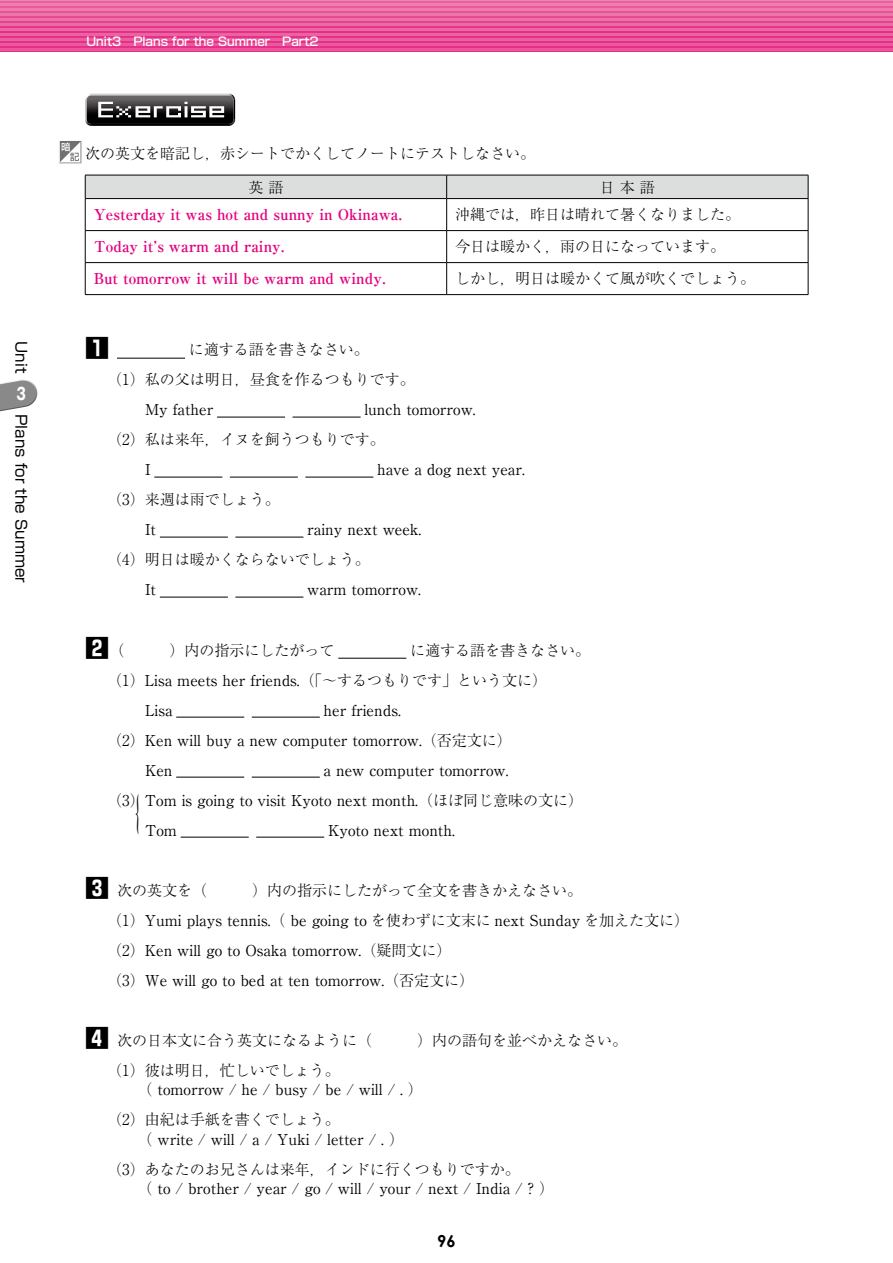
<style>
.page{position:relative;width:893px;height:1263px;background:#fff}
.page>*{position:absolute;margin:0;border:0;box-sizing:border-box;transform-origin:0 0}
.t1{font:700 41.4px "Ryumin Pr 6";color:#000;scale:.43 1}
.t2{font:700 24px "Shin Go Pr 6";color:#000}
.t3{font:700 16.5px "Century Gothic";color:#000}
.t4{font:700 16.5px "Gothic MB101 Pr 6";color:#fff;scale:.75 1}
.t5{font:15px/30px "Ryumin Pr 6";color:#000}
.t6{font:300 15px/30px "Ryumin Pr 6";color:#000}
.t7{font:700 15px "Ryumin Pr 6";color:#e4007f}
.t8{font:15px "Shin Go Pr 6";color:#000}
.t9{font:500 12px "Shin Go Pro";color:#fff}
.s1{font-family:"Shin Go Pr 6";font-weight:700;font-size:24px}
.s2{font-weight:400}
.s3{font-weight:300}
</style>
<div class="page">
<svg style="left:0;top:1px;width:893px;height:51px;background:#e84d97"></svg>
<hr style="left:0;top:0;width:893px;height:1px;background:#ee84b2">
<hr style="left:0;top:4px;width:893px;height:2px;background:#ed7faf">
<hr style="left:0;top:9px;width:893px;height:2px;background:#ec7aac">
<hr style="left:0;top:14px;width:893px;height:2px;background:#ec75a9">
<hr style="left:0;top:19px;width:893px;height:2px;background:#eb70a7">
<hr style="left:0;top:24px;width:893px;height:2px;background:#eb6ca4">
<hr style="left:0;top:29px;width:893px;height:2px;background:#ea67a2">
<hr style="left:0;top:34px;width:893px;height:2px;background:#ea639f">
<hr style="left:0;top:39px;width:893px;height:2px;background:#e95e9d">
<hr style="left:0;top:44px;width:893px;height:2px;background:#e95a9b">
<hr style="left:0;top:49px;width:893px;height:2px;background:#e95699">
<svg style="left:0;top:379px;width:38px;height:33px"></svg>
<svg style="left:85px;top:94px;width:150px;height:32px;background:#565555"></svg>
<div style="left:85px;top:175px;width:724px;height:24px;background:#dcdddd"></div>
<hr style="left:85px;top:198px;width:362px;height:1px;background:#000">
<hr style="left:85px;top:199px;width:1px;height:31px;background:#000">
<hr style="left:447px;top:198px;width:361px;height:1px;background:#000">
<hr style="left:446px;top:199px;width:1px;height:31px;background:#000">
<hr style="left:808px;top:199px;width:1px;height:31px;background:#000">
<hr style="left:85px;top:230px;width:362px;height:1px;background:#000">
<hr style="left:85px;top:231px;width:1px;height:31px;background:#000">
<hr style="left:447px;top:230px;width:361px;height:1px;background:#000">
<hr style="left:446px;top:231px;width:1px;height:31px;background:#000">
<hr style="left:808px;top:231px;width:1px;height:31px;background:#000">
<hr style="left:85px;top:262px;width:362px;height:1px;background:#000">
<hr style="left:85px;top:263px;width:1px;height:31px;background:#000">
<hr style="left:447px;top:262px;width:361px;height:1px;background:#000">
<hr style="left:446px;top:263px;width:1px;height:31px;background:#000">
<hr style="left:808px;top:263px;width:1px;height:31px;background:#000">
<hr style="left:85px;top:294px;width:362px;height:1px;background:#000">
<hr style="left:447px;top:294px;width:361px;height:1px;background:#000">
<hr style="left:117px;top:358px;width:68px;height:1px;background:#000">
<hr style="left:217px;top:417px;width:68px;height:1px;background:#000">
<hr style="left:293px;top:417px;width:68px;height:1px;background:#000">
<hr style="left:154px;top:477px;width:68px;height:1px;background:#000">
<hr style="left:230px;top:477px;width:68px;height:1px;background:#000">
<hr style="left:305px;top:477px;width:68px;height:1px;background:#000">
<hr style="left:160px;top:537px;width:68px;height:1px;background:#000">
<hr style="left:235px;top:537px;width:68px;height:1px;background:#000">
<hr style="left:160px;top:597px;width:68px;height:1px;background:#000">
<hr style="left:235px;top:597px;width:68px;height:1px;background:#000">
<hr style="left:338px;top:658px;width:68px;height:1px;background:#000">
<hr style="left:176px;top:717px;width:68px;height:1px;background:#000">
<hr style="left:252px;top:717px;width:68px;height:1px;background:#000">
<hr style="left:176px;top:777px;width:68px;height:1px;background:#000">
<hr style="left:252px;top:777px;width:68px;height:1px;background:#000">
<hr style="left:181px;top:837px;width:68px;height:1px;background:#000">
<hr style="left:256px;top:837px;width:68px;height:1px;background:#000">
<svg style="left:59px;top:141px;width:23px;height:22px"></svg>
<p class="t8" style="left:34px;top:341px;width:34px;rotate:90deg">Unit</p>
<p class="t4" style="left:17px;top:380px;width:14px">3</p>
<p class="t8" style="left:34px;top:414px;width:170px;rotate:90deg">Plans for the Summer</p>
<p class="t9" style="left:87px;top:31px;width:234px">Unit3　Plans for the Summer　Part2</p>
<p class="t6" style="left:85px;top:138px;width:451px">次の英文を暗記し，赤シートでかくしてノートにテストしなさい。</p>
<p class="t6" style="left:248px;top:171px;width:36px">英語</p>
<p class="t6" style="left:600px;top:171px;width:56px">日本語</p>
<p class="t7" style="left:94px;top:203px;width:310px">Yesterday it was hot and sunny in Okinawa.</p>
<p class="t6" style="left:455px;top:199px;width:286px">沖縄では，昨日は晴れて暑くなりました。</p>
<p class="t7" style="left:94px;top:235px;width:193px">Today itʼs warm and rainy.</p>
<p class="t6" style="left:455px;top:231px;width:271px">今日は暖かく，雨の日になっています。</p>
<p class="t7" style="left:94px;top:267px;width:294px">But tomorrow it will be warm and windy.</p>
<p class="t6" style="left:455px;top:263px;width:301px">しかし，明日は暖かくて風が吹くでしょう。</p>
<h2 class="t2" style="left:85px;top:329px;width:25px">1</h2>
<p class="t6" style="left:107px;top:334px;width:309px;text-indent:82px">に適する語を書きなさい。<br>（1）私の父は明日，昼食を作るつもりです。</p>
<p class="t5" style="left:145px;top:394px;width:70px">My father</p>
<p class="t5" style="left:364px;top:394px;width:113px">lunch tomorrow.</p>
<p class="t6" style="left:107px;top:424px;width:279px">（2）私は来年，イヌを飼うつもりです。</p>
<p class="t5" style="left:145px;top:454px;width:7px">I</p>
<p class="t5" style="left:377px;top:454px;width:149px">have a dog next year.</p>
<p class="t6" style="left:107px;top:484px;width:174px">（3）来週は雨でしょう。</p>
<p class="t5" style="left:145px;top:514px;width:13px">It</p>
<p class="t5" style="left:307px;top:514px;width:116px">rainy next week.</p>
<p class="t6" style="left:107px;top:544px;width:264px">（4）明日は暖かくならないでしょう。</p>
<p class="t5" style="left:145px;top:574px;width:13px">It</p>
<p class="t5" style="left:307px;top:574px;width:115px">warm tomorrow.</p>
<p class="t6" style="left:85px;top:634px;width:251px"><span class="s1">2</span>（　　　）内の指示にしたがって</p>
<p class="t6" style="left:410px;top:634px;width:181px">に適する語を書きなさい。</p>
<p class="t6" style="left:107px;top:664px;width:441px">（1）<span class="s2">Lisa meets her friends.</span>（「～するつもりです」という文に）</p>
<p class="t5" style="left:145px;top:694px;width:29px">Lisa</p>
<p class="t5" style="left:324px;top:694px;width:79px">her friends.</p>
<p class="t5" style="left:107px;top:724px;width:406px"><span class="s3">（2）</span>Ken will buy a new computer tomorrow.<span class="s3">（否定文に）</span></p>
<p class="t5" style="left:145px;top:754px;width:29px">Ken</p>
<p class="t5" style="left:324px;top:754px;width:186px">a new computer tomorrow.</p>
<p class="t5" style="left:107px;top:784px;width:477px"><span class="s3">（3）</span>Tom is going to visit Kyoto next month.<span class="s3">（ほぼ同じ意味の文に）</span></p>
<p class="t5" style="left:145px;top:814px;width:33px">Tom</p>
<p class="t5" style="left:328px;top:814px;width:128px">Kyoto next month.</p>
<p class="t5" style="left:107px;top:874px;width:583px;text-indent:-22px"><span class="s1">3</span> <span class="s3">次の英文を（　　　）内の指示にしたがって全文を書きかえなさい。<br>（1）</span>Yumi plays tennis.<span class="s3">（</span> be going to <span class="s3">を使わずに文末に</span> next Sunday <span class="s3">を加えた文に）（2）</span>Ken will go to Osaka tomorrow.<span class="s3">（疑問文に）<br>（3）</span>We will go to bed at ten tomorrow.<span class="s3">（否定文に）</span></p>
<p class="t6" style="left:107px;top:1024px;width:521px;text-indent:-22px"><span class="s1">4</span> 次の日本文に合う英文になるように（　　　）内の語句を並べかえなさい。（1）彼は明日，忙しいでしょう。</p>
<p class="t5" style="left:107px;top:1074px;width:317px;text-indent:30px"><span class="s3">（</span> tomorrow / he / busy / be / will / . <span class="s3">）（2）由紀は手紙を書くでしょう。</span></p>
<p class="t6" style="left:107px;top:1123px;width:414px;text-indent:30px">（ <span class="s2">write / will / a / Yuki / letter / .</span> ）<br>（3）あなたのお兄さんは来年，インドに行くつもりですか。</p>
<p class="t5" style="left:137px;top:1173px;width:418px"><span class="s3">（</span> to / brother / year / go / will / your / next / India / ? <span class="s3">）</span></p>
<h1 class="t1" style="left:122px;top:782px;width:43px">｛</h1>
<p class="t3" style="left:437px;top:1228px;width:20px">96</p>
</div>
